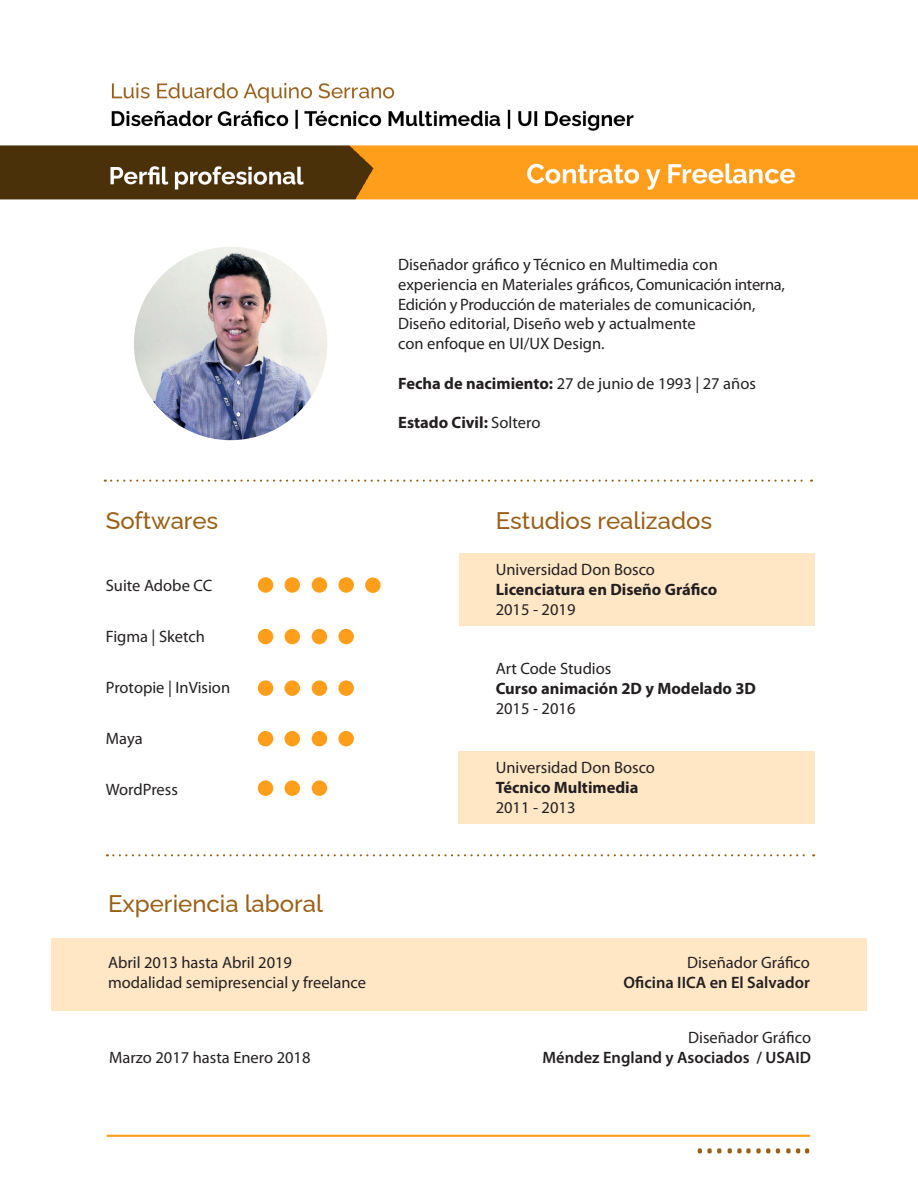
<style>
.page{position:relative;width:918px;height:1188px;background:#fff}
.page>*{position:absolute;margin:0;border:0;box-sizing:border-box;transform-origin:0 0}
.t1{font:500 24px "Raleway";color:#996017}
.t2{font:16.5px/19.8px "Myriad Pro";color:#231f20}
.t3{font:700 16.5px "Myriad Pro";color:#231f20}
.t4{font:600 16.5px "Myriad Pro";color:#231f20}
.s1{font-weight:700}
.s2{font-weight:400}
</style>
<div class="page">
<img style="left:0;top:82px;width:918px;height:1072px">
<div style="left:458px;top:751px;width:356px;height:73px;background:#ffe7c6"></div>
<div style="left:459px;top:553px;width:355px;height:73px;background:#ffe7c6"></div>
<svg style="left:105px;top:480px;width:707px;height:2px"></svg>
<svg style="left:107px;top:854px;width:707px;height:2px"></svg>
<div style="left:258px;top:577px;width:15px;height:16px;background:#ff9e1b;border-radius:50%"></div>
<div style="left:312px;top:577px;width:15px;height:16px;background:#ff9e1b;border-radius:50%"></div>
<div style="left:285px;top:577px;width:15px;height:16px;background:#ff9e1b;border-radius:50%"></div>
<div style="left:338px;top:577px;width:16px;height:16px;background:#ff9e1b;border-radius:50%"></div>
<div style="left:365px;top:577px;width:16px;height:16px;background:#ff9e1b;border-radius:50%"></div>
<div style="left:258px;top:680px;width:15px;height:16px;background:#ff9e1b;border-radius:50%"></div>
<div style="left:312px;top:680px;width:15px;height:16px;background:#ff9e1b;border-radius:50%"></div>
<div style="left:285px;top:680px;width:15px;height:16px;background:#ff9e1b;border-radius:50%"></div>
<div style="left:338px;top:680px;width:16px;height:16px;background:#ff9e1b;border-radius:50%"></div>
<div style="left:258px;top:629px;width:15px;height:15px;background:#ff9e1b;border-radius:50%"></div>
<div style="left:312px;top:629px;width:15px;height:15px;background:#ff9e1b;border-radius:50%"></div>
<div style="left:285px;top:629px;width:15px;height:15px;background:#ff9e1b;border-radius:50%"></div>
<div style="left:338px;top:629px;width:16px;height:15px;background:#ff9e1b;border-radius:50%"></div>
<div style="left:258px;top:731px;width:15px;height:15px;background:#ff9e1b;border-radius:50%"></div>
<div style="left:312px;top:731px;width:15px;height:15px;background:#ff9e1b;border-radius:50%"></div>
<div style="left:285px;top:731px;width:15px;height:15px;background:#ff9e1b;border-radius:50%"></div>
<div style="left:338px;top:731px;width:16px;height:15px;background:#ff9e1b;border-radius:50%"></div>
<div style="left:258px;top:780px;width:15px;height:16px;background:#ff9e1b;border-radius:50%"></div>
<div style="left:312px;top:780px;width:15px;height:16px;background:#ff9e1b;border-radius:50%"></div>
<div style="left:285px;top:780px;width:15px;height:16px;background:#ff9e1b;border-radius:50%"></div>
<img style="left:134px;top:247px;width:193px;height:193px;border-radius:97px">
<div style="left:51px;top:938px;width:816px;height:73px;background:#ffe7c6"></div>
<p class="t2" style="left:398px;top:254px;width:321px">Diseñador gráfico y Técnico en Multimedia con</p>
<p class="t2" style="left:398px;top:274px;width:388px">experiencia en Materiales gráficos, Comunicación interna,<br>Edición y Producción de materiales de comunicación,</p>
<p class="t2" style="left:398px;top:314px;width:299px">Diseño editorial, Diseño web y actualmente</p>
<p class="t2" style="left:398px;top:333px;width:208px">con enfoque en UI/UX Design.</p>
<p class="t2" style="left:398px;top:373px;width:359px"><span class="s1">Fecha de nacimiento:</span> 27 de junio de 1993 | 27 años</p>
<p class="t3" style="left:398px;top:412px;width:144px">Estado Civil: <span class="s2">Soltero</span></p>
<p class="t1" style="left:106px;top:502px;width:114px">Softwares</p>
<p class="t1" style="left:496px;top:502px;width:218px">Estudios realizados</p>
<p class="t2" style="left:496px;top:560px;width:161px">Universidad Don Bosco</p>
<p class="t3" style="left:496px;top:579px;width:223px">Licenciatura en Diseño Gráfico</p>
<p class="t2" style="left:496px;top:599px;width:81px">2015 - 2019</p>
<p class="t2" style="left:106px;top:575px;width:108px">Suite Adobe CC</p>
<p class="t2" style="left:106px;top:626px;width:101px">Figma | Sketch</p>
<p class="t2" style="left:106px;top:677px;width:126px">Protopie | InVision</p>
<p class="t2" style="left:106px;top:728px;width:38px">Maya</p>
<p class="t2" style="left:106px;top:779px;width:74px">WordPress</p>
<p class="t2" style="left:496px;top:659px;width:117px">Art Code Studios</p>
<p class="t3" style="left:496px;top:678px;width:262px">Curso animación 2D y Modelado 3D</p>
<p class="t2" style="left:496px;top:698px;width:81px">2015 - 2016</p>
<p class="t2" style="left:496px;top:758px;width:161px">Universidad Don Bosco</p>
<p class="t3" style="left:496px;top:777px;width:144px">Técnico Multimedia</p>
<p class="t2" style="left:496px;top:797px;width:81px">2011 - 2013</p>
<p class="t1" style="left:108px;top:884px;width:217px">Experiencia laboral</p>
<p class="t2" style="left:108px;top:953px;width:186px">Abril 2013 hasta Abril 2019</p>
<p class="t2" style="left:108px;top:972px;width:260px">modalidad semipresencial y freelance</p>
<p class="t2" style="left:109px;top:1047px;width:203px">Marzo 2017 hasta Enero 2018</p>
<p class="t2" style="left:687px;top:953px;width:124px">Diseñador Gráfico</p>
<p class="t4" style="left:623px;top:972px;width:188px">Oficina IICA en El Salvador</p>
<p class="t2" style="left:688px;top:1028px;width:124px">Diseñador Gráfico</p>
<p class="t4" style="left:542px;top:1047px;width:270px">Méndez England y Asociados / USAID</p>
</div>
